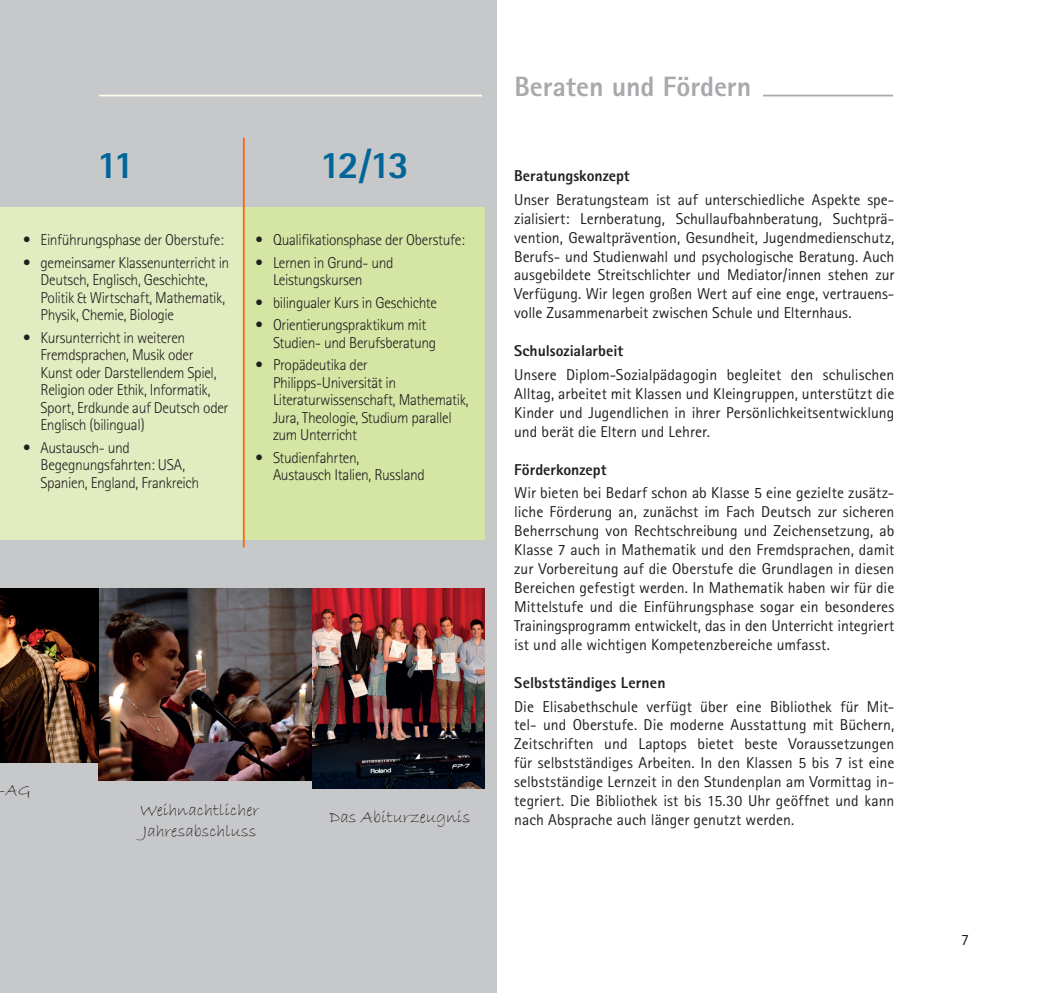
<style>
.page{position:relative;width:1042px;height:993px;background:#fff}
.page>*{position:absolute;margin:0;border:0;box-sizing:border-box;transform-origin:0 0}
.Fließtext{font:800 38.5px "Rotis Sans Serif";color:#069}
.Seitentitel{font:800 28px "Rotis Sans Serif";letter-spacing:-.005em;color:#a8a9ad}
.Fließtext-2{font:17.5px "Bradley Hand ITC";color:#231f20}
.Fließtext-3{font:15.75px/18.9px "Rotis Sans Serif";color:#231f20;text-align:justify}
.t1{font:300 15.75px/17.5px "Rotis Sans Serif";letter-spacing:-.025em;color:#231f20}
.Fließtext-4{font:800 15.75px "Rotis Sans Serif";letter-spacing:.005em;color:#231f20}
.Seitentitel-2{font:800 15.75px "Rotis Sans Serif";color:#231f20}
</style>
<div class="page">
<div style="left:0;top:0;width:496px;height:992px;background:#c7c8ca"></div>
<hr style="left:99px;top:95px;width:383px;height:1px;background:#fffdec">
<hr style="left:763px;top:95px;width:130px;height:1px;background:#a8a9ad">
<div style="left:0;top:207px;width:244px;height:333px;background:#e1edc1"></div>
<div style="left:244px;top:207px;width:241px;height:333px;background:#d4e5a4"></div>
<img style="left:98px;top:588px;width:214px;height:192px">
<img style="left:0;top:588px;width:98px;height:173px">
<img style="left:312px;top:588px;width:173px;height:200px">
<hr style="left:243px;top:138px;width:2px;height:408px;background:#ff6400">
<h1 class="Fließtext" style="left:97px;top:141px;width:39px">11</h1>
<p class="Fließtext" style="left:320px;top:141px;width:91px">12/13</p>
<p class="t1" style="left:23px;top:231px;width:202px">• Einführungsphase der Oberstufe:</p>
<p class="t1" style="left:41px;top:254px;width:190px;text-indent:-18px">• gemeinsamer Klassenunterricht in<br>Deutsch, Englisch, Geschichte,<br>Politik &amp; Wirtschaft, Mathematik,<br>Physik, Chemie, Biologie</p>
<p class="t1" style="left:41px;top:329px;width:189px;text-indent:-18px">• Kursunterricht in weiteren<br>Fremdsprachen, Musik oder<br>Kunst oder Darstellendem Spiel,<br>Religion oder Ethik, Informatik,<br>Sport, Erdkunde auf Deutsch oder<br>Englisch (bilingual)</p>
<p class="t1" style="left:41px;top:438px;width:160px;text-indent:-18px">• Austausch- und<br>Begegnungsfahrten: USA,<br>Spanien, England, Frankreich</p>
<p class="t1" style="left:255px;top:231px;width:211px">• Qualifikationsphase der Oberstufe:</p>
<p class="t1" style="left:273px;top:254px;width:122px;text-indent:-18px">• Lernen in Grund- und<br>Leistungskursen</p>
<p class="t1" style="left:255px;top:294px;width:183px">• bilingualer Kurs in Geschichte</p>
<p class="t1" style="left:273px;top:316px;width:165px;text-indent:-18px">• Orientierungspraktikum mit<br>Studien- und Berufsberatung</p>
<p class="t1" style="left:273px;top:356px;width:197px;text-indent:-18px">• Propädeutika der<br>Philipps-Universität in<br>Literaturwissenschaft, Mathematik,<br>Jura, Theologie, Studium parallel zum Unterricht</p>
<p class="t1" style="left:273px;top:448px;width:153px;text-indent:-18px">• Studienfahrten,<br>Austausch Italien, Russland</p>
<p class="Fließtext-2" style="left:0;top:779px;width:32px">-AG</p>
<p class="Fließtext-2" style="left:140px;top:798px;width:120px">Weihnachtlicher</p>
<p class="Fließtext-2" style="left:143px;top:819px;width:115px">Jahresabschluss</p>
<p class="Fließtext-2" style="left:329px;top:806px;width:142px">Das Abiturzeugnis</p>
<p class="Seitentitel" style="left:514px;top:69px;width:238px">Beraten und Fördern</p>
<p class="Fließtext-4" style="left:514px;top:165px;width:117px">Beratungskonzept</p>
<p class="Fließtext-3" style="left:514px;top:190px;width:382px">Unser Beratungsteam ist auf unterschiedliche Aspekte spe&shy;zialisiert: Lernberatung, Schullaufbahnberatung, Suchtprä&shy;vention, Gewaltprävention, Gesundheit, Jugendmedienschutz, Berufs- und Studienwahl und psychologische Beratung. Auch ausgebildete Streitschlichter und Mediator/innen stehen zur Verfügung. Wir legen großen Wert auf eine enge, vertrauens&shy;volle Zusammenarbeit zwischen Schule und Elternhaus.</p>
<p class="Seitentitel-2" style="left:514px;top:340px;width:110px">Schulsozialarbeit</p>
<p class="Fließtext-3" style="left:514px;top:365px;width:382px">Unsere Diplom-Sozialpädagogin begleitet den schulischen Alltag, arbeitet mit Klassen und Kleingruppen, unterstützt die Kinder und Jugendlichen in ihrer Persönlichkeitsentwicklung und berät die Eltern und Lehrer.</p>
<p class="Seitentitel-2" style="left:514px;top:459px;width:94px">Förderkonzept</p>
<p class="Fließtext-3" style="left:514px;top:483px;width:382px">Wir bieten bei Bedarf schon ab Klasse 5 eine gezielte zusätz&shy;liche Förderung an, zunächst im Fach Deutsch zur sicheren Beherrschung von Rechtschreibung und Zeichensetzung, ab Klasse 7 auch in Mathematik und den Fremdsprachen, damit zur Vorbereitung auf die Oberstufe die Grundlagen in diesen Bereichen gefestigt werden. In Mathematik haben wir für die Mittelstufe und die Einführungsphase sogar ein besonderes Trainingsprogramm entwickelt, das in den Unterricht integriert ist und alle wichtigen Kompetenzbereiche umfasst.</p>
<p class="Fließtext-4" style="left:514px;top:672px;width:153px">Selbstständiges Lernen</p>
<p class="Fließtext-3" style="left:514px;top:696px;width:382px">Die Elisabethschule verfügt über eine Bibliothek für Mit&shy;tel- und Oberstufe. Die moderne Ausstattung mit Büchern, Zeitschriften und Laptops bietet beste Voraussetzungen für selbstständiges Arbeiten. In den Klassen 5 bis 7 ist eine selbstständige Lernzeit in den Stundenplan am Vormittag in&shy;tegriert. Die Bibliothek ist bis 15.30 Uhr geöffnet und kann nach Absprache auch länger genutzt werden.</p>
<p class="Fließtext-3" style="left:961px;top:930px;width:9px">7</p>
</div>
